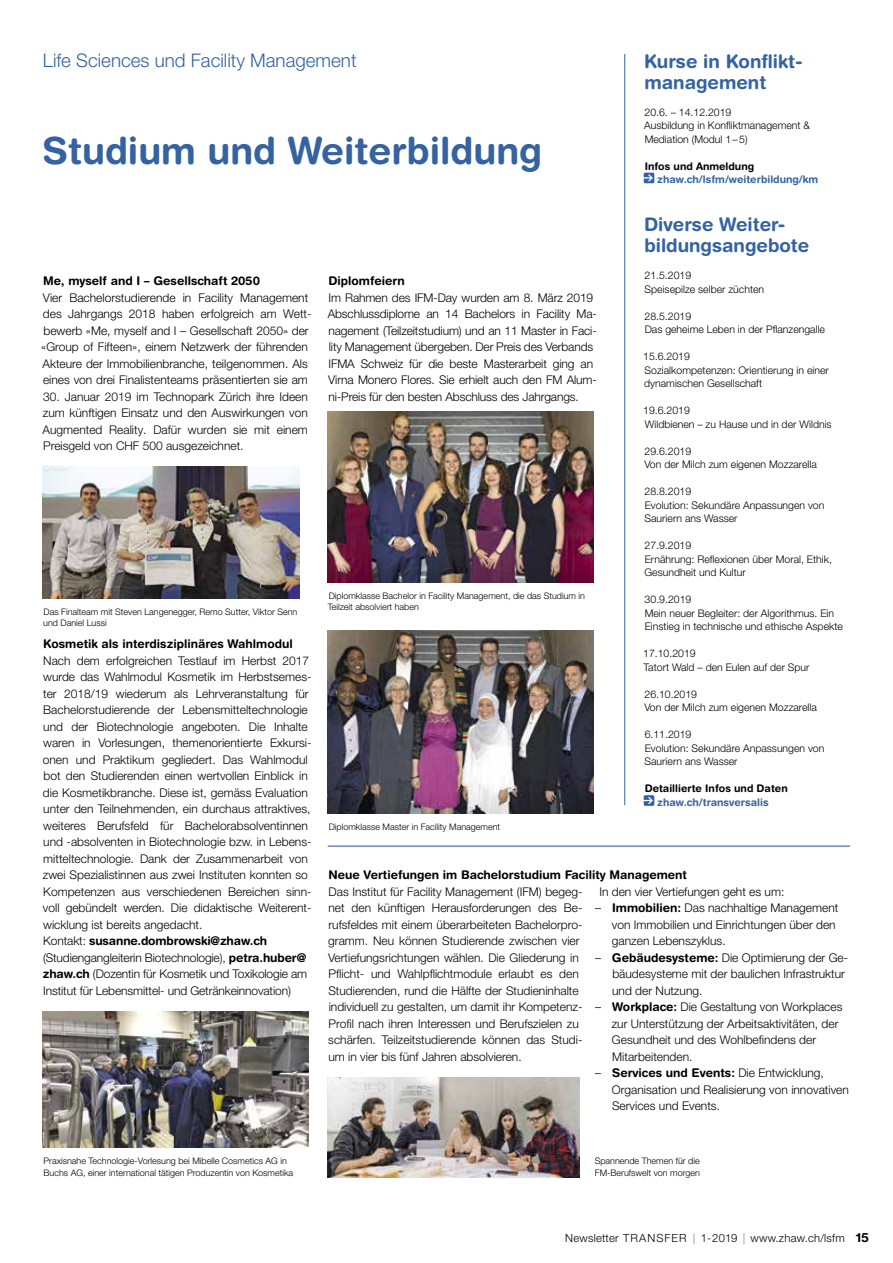
<style>
.page{position:relative;width:893px;height:1263px;background:#fff}
.page>*{position:absolute;margin:0;border:0;box-sizing:border-box;transform-origin:0 0}
.t1{font:700 37.5px "Helvetica Rounded LT Std";color:#3563a1}
.t2{font:700 18.75px/21px "Helvetica Rounded LT Std";color:#3563a1}
.t3{font:300 18.75px "Helvetica Neue LT Std";color:#3563a1}
.t4{font:300 12px/16.5px "Helvetica Neue LT Pro";color:#000}
.t5{font:700 12px "Helvetica Rounded LT Std";color:#000}
.t6{font:300 11.25px "Helvetica Neue LT Pro";letter-spacing:.02em;color:#000}
.t7{font:300 10.5px/13.5px "Helvetica Neue LT Pro";color:#000}
.t8{font:700 10.5px "Helvetica Rounded LT Std";color:#3563a1}
.t9{font:700 10.5px "Helvetica Rounded LT Std";color:#000}
.t10{font:300 9px/10.8px "Helvetica Neue LT Std";color:#000}
.s1{font-family:"Helvetica Neue LT Pro";font-weight:300}
.s2{font-family:"Helvetica Rounded LT Std";font-weight:700}
.s3{font-family:"Helvetica Neue LT Std"}
.s4{font-family:"Helvetica Neue LT Std";font-weight:300}
.s5{font-family:"Helvetica Rounded LT Std";font-weight:700;font-size:12.75px}
</style>
<div class="page">
<hr style="left:624px;top:54px;width:1px;height:751px;background:#3563a1">
<svg style="left:644px;top:173px;width:10px;height:10px"></svg>
<svg style="left:644px;top:795px;width:10px;height:11px"></svg>
<img style="left:328px;top:412px;width:266px;height:170px">
<img style="left:328px;top:630px;width:266px;height:183px">
<img style="left:43px;top:467px;width:256px;height:132px">
<img style="left:43px;top:1011px;width:266px;height:136px">
<img style="left:328px;top:1077px;width:252px;height:101px">
<hr style="left:328px;top:845px;width:522px;height:2px;background:#3563a1">
<h2 class="t3" style="left:43px;top:49px;width:315px">Life Sciences und Facility Management</h2>
<h2 class="t2" style="left:644px;top:50px;width:159px">Kurse in Konflikt&shy;management</h2>
<p class="t7" style="left:644px;top:105px;width:167px">20.6. – 14.12.2019<br>Ausbildung in Konfliktmanagement &amp;<br>Mediation (Modul 1–5)</p>
<p class="t9" style="left:645px;top:160px;width:111px">Infos und Anmeldung</p>
<p class="t8" style="left:657px;top:173px;width:162px">zhaw.ch/lsfm/weiterbildung/km</p>
<h2 class="t2" style="left:644px;top:214px;width:167px">Diverse Weiter&shy;bildungsangebote</h2>
<p class="t7" style="left:644px;top:269px;width:121px">21.5.2019<br>Speisepilze selber züchten</p>
<p class="t7" style="left:644px;top:309px;width:182px">28.5.2019<br>Das geheime Leben in der Pflanzengalle</p>
<p class="t7" style="left:643px;top:350px;width:187px">15.6.2019<br>Sozialkompetenzen: Orientierung in einer dynamischen Gesellschaft</p>
<p class="t7" style="left:643px;top:404px;width:190px">19.6.2019<br>Wildbienen – zu Hause und in der Wildnis</p>
<p class="t7" style="left:644px;top:444px;width:174px">29.6.2019<br>Von der Milch zum eigenen Mozzarella</p>
<p class="t7" style="left:644px;top:485px;width:181px">28.8.2019<br>Evolution: Sekundäre Anpassungen von<br>Sauriern ans Wasser</p>
<p class="t7" style="left:644px;top:539px;width:189px">27.9.2019<br>Ernährung: Reflexionen über Moral, Ethik,<br>Gesundheit und Kultur</p>
<p class="t7" style="left:645px;top:593px;width:200px">30.9.2019<br>Mein neuer Begleiter: der Algorithmus. Ein<br>Einstieg in technische und ethische Aspekte</p>
<p class="t7" style="left:643px;top:647px;width:168px">17.10.2019<br>Tatort Wald – den Eulen auf der Spur</p>
<p class="t7" style="left:644px;top:687px;width:174px">26.10.2019<br>Von der Milch zum eigenen Mozzarella</p>
<p class="t7" style="left:645px;top:728px;width:181px">6.11.2019<br>Evolution: Sekundäre Anpassungen von<br>Sauriern ans Wasser</p>
<p class="t9" style="left:645px;top:782px;width:145px">Detaillierte Infos und Daten</p>
<p class="t8" style="left:657px;top:796px;width:113px">zhaw.ch/transversalis</p>
<h1 class="t1" style="left:43px;top:127px;width:501px">Studium und Weiterbildung</h1>
<p class="t5" style="left:43px;top:273px;width:218px">Me, myself and I – Gesellschaft 2050</p>
<p class="t4" style="left:41px;top:289px;width:272px">Vier Bachelorstudierende in Facility Management des Jahrgangs 2018 haben erfolgreich am Wett&shy;bewerb «Me, myself and I – Gesellschaft 2050» der «Group of Fifteen», einem Netzwerk der führenden Akteure der Immobilienbranche, teilgenommen. Als eines von drei Finalistenteams präsentierten sie am</p>
<p class="t4" style="left:42px;top:388px;width:267px;text-align:justify">30. Januar 2019 im Technopark Zürich ihre Ideen zum künftigen Einsatz und den Auswirkungen von Augmented Reality. Dafür wurden sie mit einem Preisgeld von CHF 500 ausgezeichnet.</p>
<p class="t5" style="left:329px;top:273px;width:78px">Diplomfeiern</p>
<p class="t4" style="left:328px;top:289px;width:271px">Im Rahmen des IFM-Day wurden am 8. März 2019<br>Abschlussdiplome an 14 Bachelors in Facility Ma&shy;nagement (Teilzeitstudium) und an 11 Master in Faci&shy;lity Management übergeben. Der Preis des Verbands IFMA Schweiz für die beste Masterarbeit ging an Virna Monero Flores. Sie erhielt auch den FM Alum&shy;ni-Preis für den besten Abschluss des Jahrgangs.</p>
<p class="t10" style="left:328px;top:590px;width:259px">Diplomklasse Bachelor in Facility Management, die das Studium in<br>Teilzeit absolviert haben</p>
<p class="t10" style="left:43px;top:606px;width:256px">Das Finalteam mit Steven Langenegger, Remo Sutter, Viktor Senn und Daniel Lussi</p>
<p class="t5" style="left:43px;top:636px;width:251px">Kosmetik als interdisziplinäres Wahlmodul</p>
<p class="t4" style="left:43px;top:652px;width:270px">Nach dem erfolgreichen Testlauf im Herbst 2017 wurde das Wahlmodul Kosmetik im Herbstsemes&shy;ter 2018/19 wiederum als Lehrveranstaltung für Bachelorstudierende der Lebensmitteltechnologie und der Biotechnologie angeboten. Die Inhalte waren in Vorlesungen, themenorientierte Exkursi&shy;onen und Praktikum gegliedert. Das Wahlmodul bot den Studierenden einen wertvollen Einblick in die Kosmetikbranche. Diese ist, gemäss Evaluation unter den Teilnehmenden, ein durchaus attraktives, weiteres Berufsfeld für Bachelorabsolventinnen und -absolventen in Biotechnologie bzw. in Lebens&shy;mitteltechnologie. Dank der Zusammenarbeit von zwei Spezialistinnen aus zwei Instituten konnten so Kompetenzen aus verschiedenen Bereichen sinn&shy;voll gebündelt werden. Die didaktische Weiterent&shy;wicklung ist bereits angedacht.</p>
<p class="t5" style="left:43px;top:933px;width:225px"><span class="s1">Kontakt:</span> susanne.dombrowski@zhaw.ch</p>
<p class="t4" style="left:43px;top:949px;width:266px;text-align:justify">(Studiengangleiterin Biotechnologie), <span class="s2">petra.huber@ zhaw.ch</span> (Dozentin für Kosmetik und Toxikologie am Institut für Lebensmittel- und Getränkeinnovation)</p>
<p class="t10" style="left:329px;top:821px;width:173px">Diplomklasse Master in Facility Management</p>
<p class="t5" style="left:329px;top:867px;width:360px">Neue Vertiefungen im Bachelorstudium Facility Management</p>
<p class="t4" style="left:328px;top:883px;width:256px">Das Institut für Facility Management (IFM) begeg&shy;net den künftigen Herausforderungen des Be&shy;rufsfeldes mit einem überarbeiteten Bachelorpro&shy;gramm. Neu können Studierende zwischen vier Vertiefungsrichtungen wählen. Die Gliederung in Pflicht- und Wahlpflichtmodule erlaubt es den Studierenden, rund die Hälfte der Studieninhalte individuell zu gestalten, um damit ihr Kompetenz-Profil nach ihren Interessen und Berufszielen zu schärfen. Teilzeitstudierende können das Studi&shy;um in vier bis fünf Jahren absolvieren.</p>
<p class="t4" style="left:599px;top:883px;width:186px">In den vier Vertiefungen geht es um:</p>
<p class="t4" style="left:612px;top:899px;width:228px;text-indent:-17px"><span class="s3">–</span> <span class="s2">Immobilien:</span> Das nachhaltige Management von Immobilien und Einrichtungen über den ganzen Lebenszyklus.</p>
<p class="t4" style="left:612px;top:949px;width:238px;text-indent:-17px"><span class="s3">–</span> <span class="s2">Gebäudesysteme:</span> Die Optimierung der Ge&shy;bäudesysteme mit der baulichen Infrastruktur und der Nutzung.</p>
<p class="t4" style="left:612px;top:998px;width:232px;text-indent:-17px"><span class="s3">–</span> <span class="s2">Workplace:</span> Die Gestaltung von Workplaces zur Unterstützung der Arbeitsaktivitäten, der Gesundheit und des Wohlbefindens der Mitarbeitenden.</p>
<p class="t5" style="left:595px;top:1065px;width:230px"><span class="s4">–</span> Services und Events: <span class="s1">Die Entwicklung,</span></p>
<p class="t4" style="left:612px;top:1081px;width:238px">Organisation und Realisierung von innovativen<br>Services und Events.</p>
<p class="t10" style="left:44px;top:1154px;width:251px;line-height:12px">Praxisnahe Technologie-Vorlesung bei Mibelle Cosmetics AG in<br>Buchs AG, einer international tätigen Produzentin von Kosmetika</p>
<p class="t10" style="left:595px;top:1155px;width:107px;line-height:12px">Spannende Themen für die<br>FM-Berufswelt von morgen</p>
<p class="t6" style="left:565px;top:1231px;width:305px">Newsletter TRANSFER | 1-2019 | www.zhaw.ch/lsfm <span class="s5">15</span></p>
</div>
